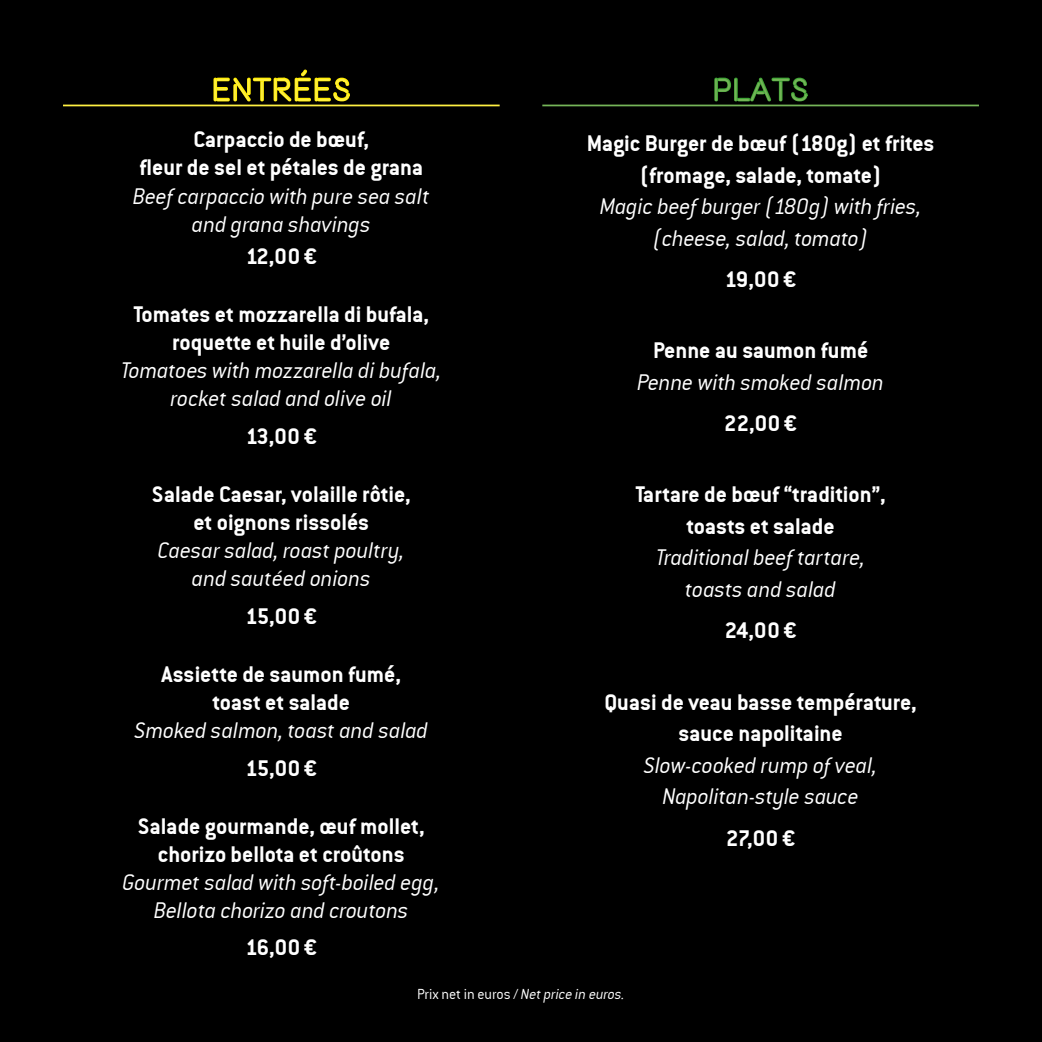
<style>
.page{position:relative;width:1042px;height:1042px;background:#fff}
.page>*{position:absolute;margin:0;border:0;box-sizing:border-box;transform-origin:0 0}
.t1{font:500 31.5px "Beon";letter-spacing:.02em;color:#fff042}
.t2{font:500 31.5px "Beon";letter-spacing:.02em;color:#75b558}
.t3{font:24.5px/28px "Conduit ITCTT Bold";color:#fff;text-align:center}
.t4{font:italic 24.5px/28px "Conduit ITCTT Light";letter-spacing:-.015em;color:#fff;text-align:center}
.t5{font:italic 15.75px "Conduit ITCTT Light";letter-spacing:-.01em;color:#fff}
.s1{font-style:normal}
</style>
<div class="page">
<div style="left:0;top:0;width:1041px;height:1042px;background:#000"></div>
<svg style="left:1041px;top:0;width:1px;height:1042px"></svg>
<hr style="left:63px;top:105px;width:437px;height:1px;background:#fff042">
<svg style="left:212px;top:68px;width:139px;height:35px"></svg>
<hr style="left:542px;top:105px;width:437px;height:1px;background:#75b558">
<svg style="left:713px;top:71px;width:95px;height:32px"></svg>
<p class="t1" style="left:212px;top:70px;width:141px">ENTRÉES</p>
<p class="t3" style="left:139px;top:125px;width:285px">Carpaccio de bœuf,<br>fleur de sel et pétales de grana</p>
<p class="t4" style="left:133px;top:181px;width:299px">Beef carpaccio with pure sea salt and grana shavings</p>
<p class="t3" style="left:246px;top:242px;width:73px">12,00 €</p>
<p class="t3" style="left:133px;top:300px;width:297px">Tomates et mozzarella di bufala, roquette et huile d’olive</p>
<p class="t4" style="left:121px;top:356px;width:322px">Tomatoes with mozzarella di bufala, rocket salad and olive oil</p>
<p class="t3" style="left:246px;top:422px;width:72px">13,00 €</p>
<p class="t3" style="left:152px;top:480px;width:260px">Salade Caesar, volaille rôtie, et oignons rissolés</p>
<p class="t4" style="left:158px;top:536px;width:248px">Caesar salad, roast poultry, and sautéed onions</p>
<p class="t3" style="left:245px;top:601px;width:73px">15,00 €</p>
<p class="t3" style="left:161px;top:659px;width:241px">Assiette de saumon fumé, toast et salade</p>
<p class="t4" style="left:134px;top:715px;width:295px">Smoked salmon, toast and salad</p>
<p class="t3" style="left:245px;top:753px;width:73px">15,00 €</p>
<p class="t3" style="left:138px;top:811px;width:288px">Salade gourmande, œuf mollet, chorizo bellota et croûtons</p>
<p class="t4" style="left:122px;top:867px;width:319px">Gourmet salad with soft-boiled egg,<br>Bellota chorizo and croutons</p>
<p class="t3" style="left:246px;top:933px;width:73px">16,00 €</p>
<p class="t2" style="left:712px;top:70px;width:98px">PLATS</p>
<p class="t3" style="left:587px;top:127px;width:349px;line-height:31.5px">Magic Burger de bœuf (180g) et frites (fromage, salade, tomate)</p>
<p class="t4" style="left:600px;top:190px;width:323px;line-height:31.5px">Magic beef burger (180g) with fries, (cheese, salad, tomato)</p>
<p class="t3" style="left:725px;top:265px;width:73px">19,00 €</p>
<p class="t3" style="left:653px;top:336px;width:217px">Penne au saumon fumé</p>
<p class="t4" style="left:637px;top:367px;width:249px">Penne with smoked salmon</p>
<p class="t3" style="left:724px;top:409px;width:74px">22,00 €</p>
<p class="t3" style="left:635px;top:478px;width:252px;line-height:31.5px">Tartare de bœuf “tradition”, toasts et salade</p>
<p class="t4" style="left:656px;top:541px;width:211px;line-height:31.5px">Traditional beef tartare, toasts and salad</p>
<p class="t3" style="left:725px;top:616px;width:73px">24,00 €</p>
<p class="t3" style="left:604px;top:685px;width:314px;line-height:31.5px">Quasi de veau basse température, sauce napolitaine</p>
<p class="t4" style="left:644px;top:748px;width:235px;line-height:31.5px">Slow-cooked rump of veal,<br>Napolitan-style sauce</p>
<p class="t3" style="left:726px;top:823px;width:70px">27,00 €</p>
<p class="t5" style="left:417px;top:985px;width:209px"><span class="s1">Prix net in euros /</span> Net price in euros.</p>
</div>
